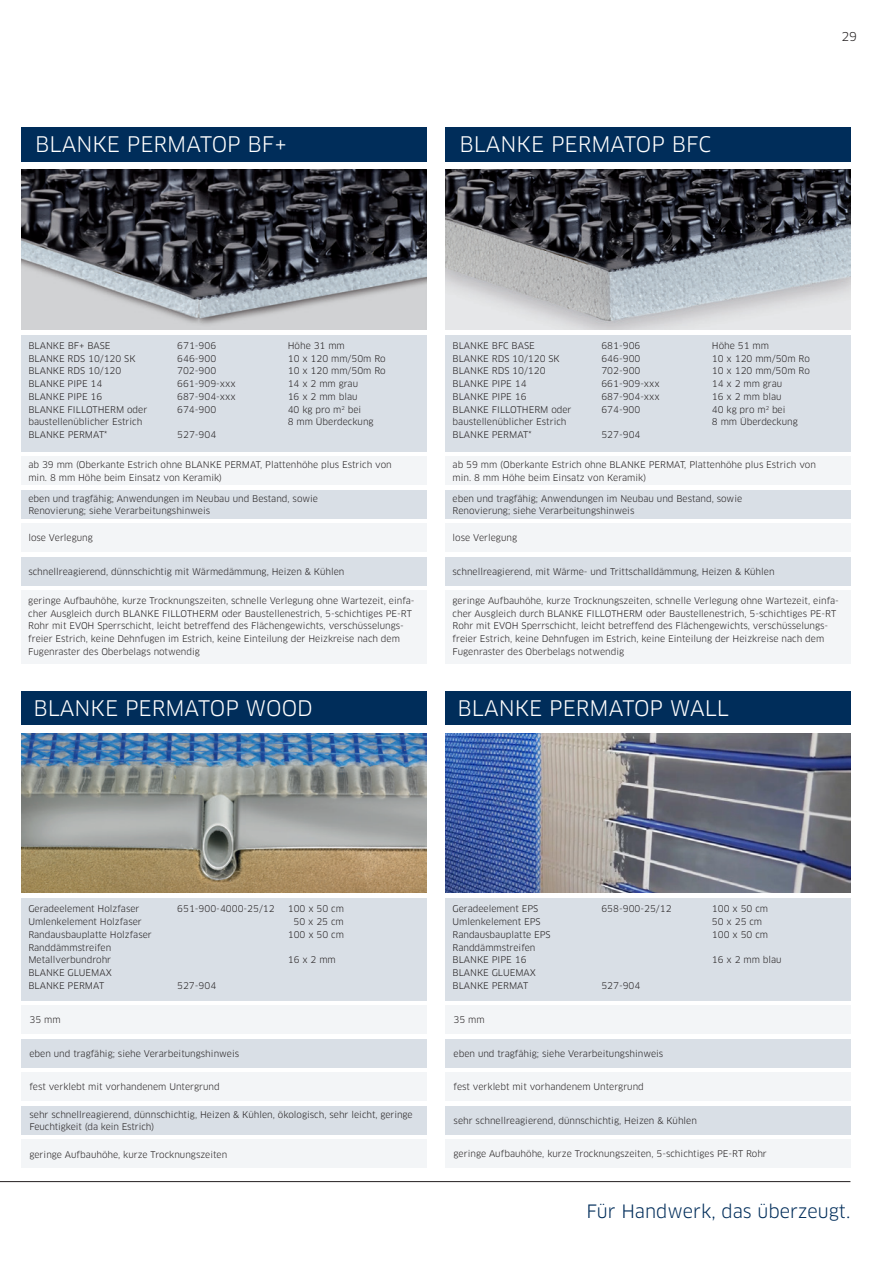
<style>
.page{position:relative;width:893px;height:1263px;background:#fff}
.page>*{position:absolute;margin:0;border:0;box-sizing:border-box;transform-origin:0 0}
.t1{font:21px "Clan OT";color:#fff}
.t2{font:18px "Clan OT";color:#002d5a}
.t3{font:12px "Clan OT";color:#231f20}
.t4{font:9px/12.8px "Clan OT";color:#231f20}
</style>
<div class="page">
<div style="left:21px;top:127px;width:405px;height:34px;background:#002d5a"></div>
<div style="left:445px;top:127px;width:405px;height:34px;background:#002d5a"></div>
<img style="left:445px;top:170px;width:405px;height:159px">
<img style="left:21px;top:170px;width:405px;height:159px">
<div style="left:21px;top:591px;width:405px;height:73px;background:#f3f5f7"></div>
<div style="left:21px;top:524px;width:405px;height:28px;background:#f3f5f7"></div>
<div style="left:21px;top:335px;width:405px;height:116px;background:#d9dfe6"></div>
<div style="left:21px;top:490px;width:405px;height:28px;background:#d9dfe6"></div>
<div style="left:21px;top:557px;width:405px;height:28px;background:#d9dfe6"></div>
<div style="left:21px;top:457px;width:405px;height:28px;background:#f3f5f7"></div>
<div style="left:445px;top:591px;width:405px;height:73px;background:#f3f5f7"></div>
<div style="left:445px;top:524px;width:405px;height:28px;background:#f3f5f7"></div>
<div style="left:445px;top:335px;width:405px;height:116px;background:#d9dfe6"></div>
<div style="left:445px;top:490px;width:405px;height:28px;background:#d9dfe6"></div>
<div style="left:445px;top:557px;width:405px;height:28px;background:#d9dfe6"></div>
<div style="left:445px;top:457px;width:405px;height:28px;background:#f3f5f7"></div>
<div style="left:21px;top:1140px;width:405px;height:28px;background:#f3f5f7"></div>
<div style="left:21px;top:1073px;width:405px;height:28px;background:#f3f5f7"></div>
<div style="left:21px;top:691px;width:405px;height:34px;background:#002d5a"></div>
<div style="left:21px;top:898px;width:405px;height:102px;background:#d9dfe6"></div>
<div style="left:21px;top:1039px;width:405px;height:28px;background:#d9dfe6"></div>
<div style="left:21px;top:1106px;width:405px;height:28px;background:#d9dfe6"></div>
<div style="left:21px;top:1006px;width:405px;height:28px;background:#f3f5f7"></div>
<img style="left:21px;top:733px;width:405px;height:160px">
<div style="left:445px;top:1140px;width:405px;height:28px;background:#f3f5f7"></div>
<div style="left:445px;top:1073px;width:405px;height:28px;background:#f3f5f7"></div>
<div style="left:445px;top:691px;width:405px;height:34px;background:#002d5a"></div>
<div style="left:445px;top:898px;width:405px;height:102px;background:#d9dfe6"></div>
<div style="left:445px;top:1039px;width:405px;height:28px;background:#d9dfe6"></div>
<div style="left:445px;top:1106px;width:405px;height:28px;background:#d9dfe6"></div>
<div style="left:445px;top:1006px;width:405px;height:28px;background:#f3f5f7"></div>
<img style="left:445px;top:733px;width:405px;height:160px">
<hr style="left:0;top:1181px;width:850px;height:1px;background:#231f20">
<h1 class="t1" style="left:35px;top:132px;width:253px">BLANKE PERMATOP BF+</h1>
<h1 class="t1" style="left:459px;top:132px;width:253px">BLANKE PERMATOP BFC</h1>
<h3 class="t3" style="left:841px;top:30px;width:17px">29</h3>
<p class="t4" style="left:28px;top:339px;width:84px">BLANKE BF+ BASE</p>
<p class="t4" style="left:177px;top:339px;width:41px">671-906</p>
<p class="t4" style="left:288px;top:339px;width:59px">Höhe 31 mm</p>
<p class="t4" style="left:28px;top:352px;width:109px">BLANKE RDS 10/120 SK</p>
<p class="t4" style="left:177px;top:352px;width:41px">646-900</p>
<p class="t4" style="left:288px;top:352px;width:99px">10 x 120 mm/50m Ro</p>
<p class="t4" style="left:28px;top:365px;width:95px">BLANKE RDS 10/120</p>
<p class="t4" style="left:177px;top:365px;width:41px">702-900</p>
<p class="t4" style="left:288px;top:365px;width:99px">10 x 120 mm/50m Ro</p>
<p class="t4" style="left:28px;top:377px;width:76px">BLANKE PIPE 14</p>
<p class="t4" style="left:177px;top:377px;width:60px">661-909-xxx</p>
<p class="t4" style="left:288px;top:377px;width:72px">14 x 2 mm grau</p>
<p class="t4" style="left:28px;top:390px;width:76px">BLANKE PIPE 16</p>
<p class="t4" style="left:177px;top:390px;width:60px">687-904-xxx</p>
<p class="t4" style="left:288px;top:390px;width:71px">16 x 2 mm blau</p>
<p class="t4" style="left:28px;top:403px;width:120px">BLANKE FILLOTHERM oder</p>
<p class="t4" style="left:177px;top:403px;width:41px">674-900</p>
<p class="t4" style="left:288px;top:403px;width:75px">40 kg pro m<sup>2</sup> bei</p>
<p class="t4" style="left:28px;top:416px;width:115px">baustellenüblicher Estrich</p>
<p class="t4" style="left:288px;top:416px;width:87px">8 mm Überdeckung</p>
<p class="t4" style="left:28px;top:428px;width:80px">BLANKE PERMAT*</p>
<p class="t4" style="left:177px;top:428px;width:41px">527-904</p>
<p class="t4" style="left:28px;top:458px;width:365px">ab 39 mm (Oberkante Estrich ohne BLANKE PERMAT, Plattenhöhe plus Estrich von min. 8 mm Höhe beim Einsatz von Keramik)</p>
<p class="t4" style="left:28px;top:492px;width:291px">eben und tragfähig; Anwendungen im Neubau und Bestand, sowie<br>Renovierung; siehe Verarbeitungshinweis</p>
<p class="t4" style="left:28px;top:532px;width:66px">lose Verlegung</p>
<p class="t4" style="left:28px;top:565px;width:318px">schnellreagierend, dünnschichtig mit Wärmedämmung, Heizen &amp; Kühlen</p>
<p class="t4" style="left:28px;top:594px;width:388px">geringe Aufbauhöhe, kurze Trocknungszeiten, schnelle Verlegung ohne Wartezeit, einfa&shy;cher Ausgleich durch BLANKE FILLOTHERM oder Baustellenestrich, 5-schichtiges PE-RT Rohr mit EVOH Sperrschicht, leicht betreffend des Flächengewichts, verschüsselungs&shy;freier Estrich, keine Dehnfugen im Estrich, keine Einteilung der Heizkreise nach dem Fugenraster des Oberbelags notwendig</p>
<h1 class="t1" style="left:33px;top:696px;width:281px">BLANKE PERMATOP WOOD</h1>
<p class="t4" style="left:453px;top:339px;width:84px">BLANKE BFC BASE</p>
<p class="t4" style="left:601px;top:339px;width:41px">681-906</p>
<p class="t4" style="left:712px;top:339px;width:59px">Höhe 51 mm</p>
<p class="t4" style="left:453px;top:352px;width:109px">BLANKE RDS 10/120 SK</p>
<p class="t4" style="left:601px;top:352px;width:41px">646-900</p>
<p class="t4" style="left:712px;top:352px;width:99px">10 x 120 mm/50m Ro</p>
<p class="t4" style="left:453px;top:365px;width:95px">BLANKE RDS 10/120</p>
<p class="t4" style="left:601px;top:365px;width:41px">702-900</p>
<p class="t4" style="left:712px;top:365px;width:99px">10 x 120 mm/50m Ro</p>
<p class="t4" style="left:453px;top:377px;width:76px">BLANKE PIPE 14</p>
<p class="t4" style="left:601px;top:377px;width:60px">661-909-xxx</p>
<p class="t4" style="left:712px;top:377px;width:72px">14 x 2 mm grau</p>
<p class="t4" style="left:453px;top:390px;width:76px">BLANKE PIPE 16</p>
<p class="t4" style="left:601px;top:390px;width:60px">687-904-xxx</p>
<p class="t4" style="left:712px;top:390px;width:71px">16 x 2 mm blau</p>
<p class="t4" style="left:452px;top:403px;width:120px">BLANKE FILLOTHERM oder</p>
<p class="t4" style="left:601px;top:403px;width:41px">674-900</p>
<p class="t4" style="left:712px;top:403px;width:75px">40 kg pro m<sup>2</sup> bei</p>
<p class="t4" style="left:453px;top:416px;width:115px">baustellenüblicher Estrich</p>
<p class="t4" style="left:712px;top:416px;width:87px">8 mm Überdeckung</p>
<p class="t4" style="left:453px;top:428px;width:80px">BLANKE PERMAT*</p>
<p class="t4" style="left:601px;top:428px;width:41px">527-904</p>
<p class="t4" style="left:453px;top:458px;width:365px">ab 59 mm (Oberkante Estrich ohne BLANKE PERMAT, Plattenhöhe plus Estrich von min. 8 mm Höhe beim Einsatz von Keramik)</p>
<p class="t4" style="left:453px;top:492px;width:291px">eben und tragfähig; Anwendungen im Neubau und Bestand, sowie<br>Renovierung; siehe Verarbeitungshinweis</p>
<p class="t4" style="left:453px;top:532px;width:66px">lose Verlegung</p>
<p class="t4" style="left:453px;top:565px;width:323px">schnellreagierend, mit Wärme- und Trittschalldämmung, Heizen &amp; Kühlen</p>
<p class="t4" style="left:453px;top:594px;width:388px">geringe Aufbauhöhe, kurze Trocknungszeiten, schnelle Verlegung ohne Wartezeit, einfa&shy;cher Ausgleich durch BLANKE FILLOTHERM oder Baustellenestrich, 5-schichtiges PE-RT Rohr mit EVOH Sperrschicht, leicht betreffend des Flächengewichts, verschüsselungs&shy;freier Estrich, keine Dehnfugen im Estrich, keine Einteilung der Heizkreise nach dem Fugenraster des Oberbelags notwendig</p>
<h1 class="t1" style="left:458px;top:696px;width:273px">BLANKE PERMATOP WALL</h1>
<p class="t4" style="left:28px;top:903px;width:113px">Geradeelement Holzfaser</p>
<p class="t4" style="left:177px;top:903px;width:99px">651-900-4000-25/12</p>
<p class="t4" style="left:288px;top:903px;width:58px">100 x 50 cm</p>
<p class="t4" style="left:28px;top:915px;width:115px">Umlenkelement Holzfaser</p>
<p class="t4" style="left:294px;top:915px;width:52px">50 x 25 cm</p>
<p class="t4" style="left:28px;top:928px;width:125px">Randausbauplatte Holzfaser</p>
<p class="t4" style="left:288px;top:928px;width:58px">100 x 50 cm</p>
<p class="t4" style="left:28px;top:941px;width:84px">Randdämmstreifen<br>Metallverbundrohr</p>
<p class="t4" style="left:288px;top:954px;width:50px">16 x 2 mm</p>
<p class="t4" style="left:453px;top:903px;width:87px">Geradeelement EPS</p>
<p class="t4" style="left:601px;top:903px;width:72px">658-900-25/12</p>
<p class="t4" style="left:712px;top:903px;width:58px">100 x 50 cm</p>
<p class="t4" style="left:453px;top:915px;width:90px">Umlenkelement EPS</p>
<p class="t4" style="left:712px;top:915px;width:52px">50 x 25 cm</p>
<p class="t4" style="left:453px;top:928px;width:100px">Randausbauplatte EPS</p>
<p class="t4" style="left:712px;top:928px;width:58px">100 x 50 cm</p>
<p class="t4" style="left:453px;top:941px;width:84px">Randdämmstreifen<br>BLANKE PIPE 16</p>
<p class="t4" style="left:712px;top:954px;width:71px">16 x 2 mm blau</p>
<p class="t4" style="left:28px;top:966px;width:85px">BLANKE GLUEMAX<br>BLANKE PERMAT</p>
<p class="t4" style="left:177px;top:979px;width:41px">527-904</p>
<p class="t4" style="left:452px;top:966px;width:85px">BLANKE GLUEMAX<br>BLANKE PERMAT</p>
<p class="t4" style="left:601px;top:979px;width:41px">527-904</p>
<p class="t4" style="left:29px;top:1014px;width:33px">35 mm</p>
<p class="t4" style="left:29px;top:1047px;width:211px">eben und tragfähig; siehe Verarbeitungshinweis</p>
<p class="t4" style="left:29px;top:1081px;width:192px">fest verklebt mit vorhandenem Untergrund</p>
<p class="t4" style="left:29px;top:1108px;width:385px">sehr schnellreagierend, dünnschichtig, Heizen &amp; Kühlen, ökologisch, sehr leicht, geringe<br>Feuchtigkeit (da kein Estrich)</p>
<p class="t4" style="left:29px;top:1148px;width:199px">geringe Aufbauhöhe, kurze Trocknungszeiten</p>
<p class="t4" style="left:454px;top:1014px;width:33px">35 mm</p>
<p class="t4" style="left:454px;top:1047px;width:211px">eben und tragfähig; siehe Verarbeitungshinweis</p>
<p class="t4" style="left:454px;top:1081px;width:192px">fest verklebt mit vorhandenem Untergrund</p>
<p class="t4" style="left:454px;top:1114px;width:245px">sehr schnellreagierend, dünnschichtig, Heizen &amp; Kühlen</p>
<p class="t4" style="left:454px;top:1148px;width:315px">geringe Aufbauhöhe, kurze Trocknungszeiten, 5-schichtiges PE-RT Rohr</p>
<h2 class="t2" style="left:586px;top:1201px;width:266px">Für Handwerk, das überzeugt.</h2>
</div>
